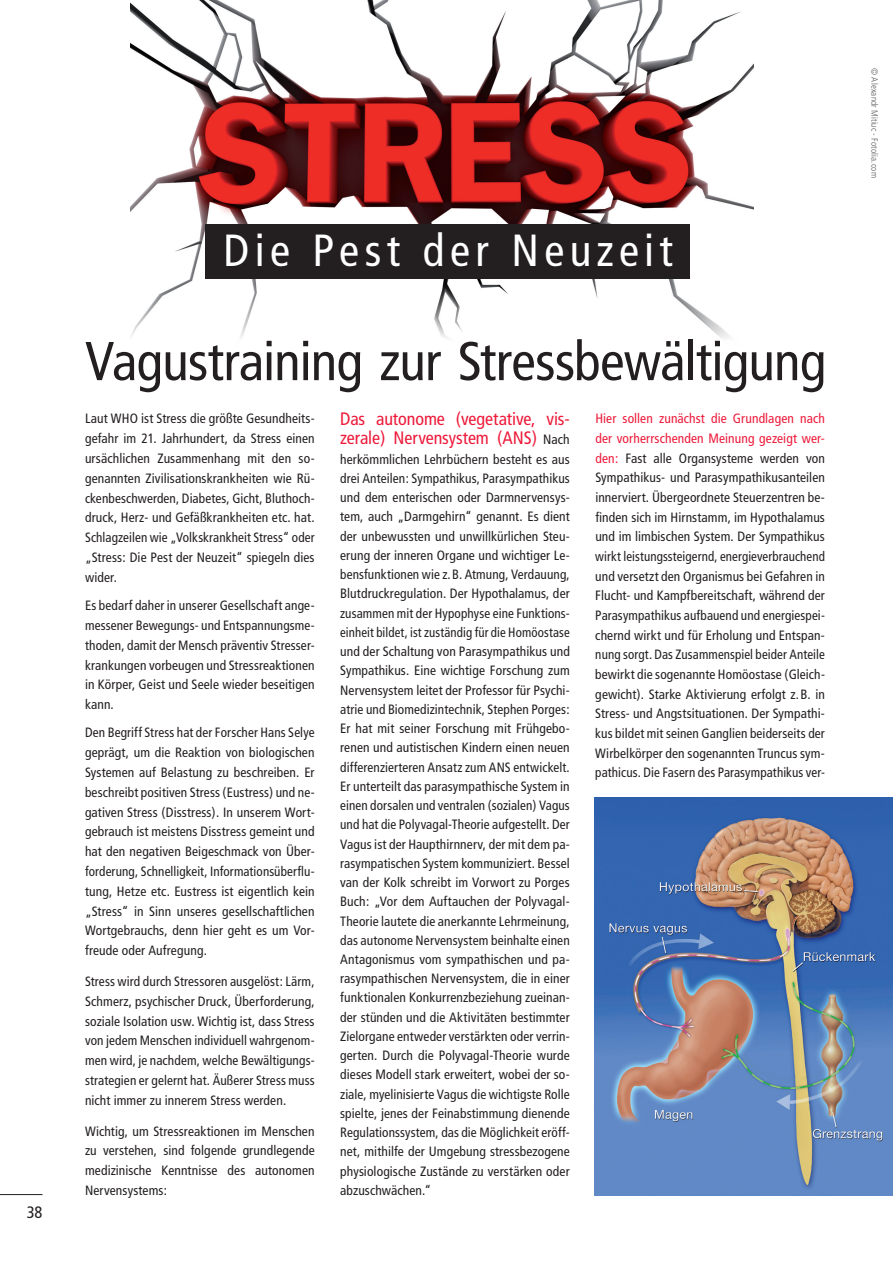
<style>
.page{position:relative;width:893px;height:1263px;background:#fff}
.page>*{position:absolute;margin:0;border:0;box-sizing:border-box;transform-origin:0 0}
.t1{font:condensed 54.6px "Frutiger";letter-spacing:-.015em;color:#231f20}
.t2{font:condensed 45px "Frutiger";letter-spacing:.12em;color:#fff}
.t3{font:condensed 18px/19.2px "Frutiger";letter-spacing:-.005em;color:#ed1a3a}
.t4{font:condensed 16.5px "Frutiger";color:#231f20}
.t5{font:condensed 13.5px/19.2px "Frutiger";letter-spacing:.01em;color:#231f20;text-align:justify}
.t6{font:300 condensed 9px "Frutiger";letter-spacing:.02em;color:#57585a}
.s1{font-size:13.5px;color:#231f20}
.s2{color:#ed1a3a}
</style>
<div class="page">
<img style="left:131px;top:0;width:623px;height:339px">
<hr style="left:0;top:1194px;width:43px;height:1px;background:#231f20">
<div style="left:205px;top:225px;width:484px;height:54px;background:#231f20"></div>
<img style="left:595px;top:798px;width:298px;height:397px">
<p class="t4" style="left:27px;top:1202px;width:17px">38</p>
<h2 class="t2" style="left:223px;top:224px;width:451px">Die Pest der Neuzeit</h2>
<h1 class="t1" style="left:85px;top:329px;width:743px">Vagustraining zur Stressbewältigung</h1>
<p class="t5" style="left:85px;top:409px;width:231px;line-height:19.8px">Laut WHO ist Stress die größte Gesundheits&shy;gefahr im 21. Jahrhundert, da Stress einen ursächlichen Zusammenhang mit den so&shy;genannten Zivilisationskrankheiten wie Rü&shy;ckenbeschwerden, Diabetes, Gicht, Bluthoch&shy;druck, Herz- und Gefäßkrankheiten etc. hat.<br>Schlagzeilen wie „Volkskrankheit Stress“ oder „Stress: Die Pest der Neuzeit“ spiegeln dies wider.</p>
<p class="t5" style="left:85px;top:596px;width:231px;line-height:19.8px">Es bedarf daher in unserer Gesellschaft ange&shy;messener Bewegungs- und Entspannungsme&shy;thoden, damit der Mensch präventiv Stresser&shy;krankungen vorbeugen und Stressreaktionen in Körper, Geist und Seele wieder beseitigen kann.</p>
<p class="t5" style="left:85px;top:723px;width:231px;line-height:19.8px">Den Begriff Stress hat der Forscher Hans Selye geprägt, um die Reaktion von biologischen Systemen auf Belastung zu beschreiben. Er beschreibt positiven Stress (Eustress) und ne&shy;gativen Stress (Disstress). In unserem Wort&shy;gebrauch ist meistens Disstress gemeint und hat den negativen Beigeschmack von Über&shy;forderung, Schnelligkeit, Informationsüberflu&shy;tung, Hetze etc. Eustress ist eigentlich kein „Stress“ in Sinn unseres gesellschaftlichen Wortgebrauchs, denn hier geht es um Vor&shy;freude oder Aufregung.</p>
<p class="t5" style="left:85px;top:971px;width:231px;line-height:19.8px">Stress wird durch Stressoren ausgelöst: Lärm, Schmerz, psychischer Druck, Überforderung, soziale Isolation usw. Wichtig ist, dass Stress von jedem Menschen individuell wahrgenom&shy;men wird, je nachdem, welche Bewältigungs&shy;strategien er gelernt hat. Äußerer Stress muss nicht immer zu innerem Stress werden.</p>
<p class="t5" style="left:85px;top:1121px;width:231px;line-height:19.8px">Wichtig, um Stressreaktionen im Menschen zu verstehen, sind folgende grundlegende medizinische Kenntnisse des autonomen Nervensystems:</p>
<h3 class="t3" style="left:340px;top:409px;width:231px">Das autonome (vegetative, vis&shy;zerale) Nervensystem (ANS) <span class="s1">Nach</span></h3>
<p class="t5" style="left:340px;top:449px;width:231px">herkömmlichen Lehrbüchern besteht es aus drei Anteilen: Sympathikus, Parasympathikus und dem enterischen oder Darmnervensys&shy;tem, auch „Darmgehirn“ genannt. Es dient der unbewussten und unwillkürlichen Steu&shy;erung der inneren Organe und wichtiger Le&shy;bensfunktionen wie z.B. Atmung, Verdauung, Blutdruckregulation. Der Hypothalamus, der zusammen mit der Hypophyse eine Funktions&shy;einheit bildet, ist zuständig für die Homöostase und der Schaltung von Parasympathikus und Sympathikus. Eine wichtige Forschung zum Nervensystem leitet der Professor für Psychi&shy;atrie und Biomedizintechnik, Stephen Porges:<br>Er hat mit seiner Forschung mit Frühgebo&shy;renen und autistischen Kindern einen neuen differenzierteren Ansatz zum ANS entwickelt.<br>Er unterteilt das parasympathische System in einen dorsalen und ventralen (sozialen) Vagus und hat die Polyvagal-Theorie aufgestellt. Der Vagus ist der Haupthirnnerv, der mit dem pa&shy;rasympatischen System kommuniziert. Bessel van der Kolk schreibt im Vorwort zu Porges Buch: „Vor dem Auftauchen der Polyvagal-Theorie lautete die anerkannte Lehrmeinung, das autonome Nervensystem beinhalte einen Antagonismus vom sympathischen und pa&shy;rasympathischen Nervensystem, die in einer funktionalen Konkurrenzbeziehung zueinan&shy;der stünden und die Aktivitäten bestimmter Zielorgane entweder verstärkten oder verrin&shy;gerten. Durch die Polyvagal-Theorie wurde dieses Modell stark erweitert, wobei der so&shy;ziale, myelinisierte Vagus die wichtigste Rolle spielte, jenes der Feinabstimmung dienende Regulationssystem, das die Möglichkeit eröff&shy;net, mithilfe der Umgebung stressbezogene physiologische Zustände zu verstärken oder abzuschwächen.“</p>
<p class="t5" style="left:595px;top:409px;width:231px;line-height:19.6px"><span class="s2">Hier sollen zunächst die Grundlagen nach der vorherrschenden Meinung gezeigt wer&shy;den:</span> Fast alle Organsysteme werden von Sympathikus- und Parasympathikusanteilen innerviert. Übergeordnete Steuerzentren be&shy;finden sich im Hirnstamm, im Hypothalamus und im limbischen System. Der Sympathikus wirkt leistungssteigernd, energieverbrauchend und versetzt den Organismus bei Gefahren in Flucht- und Kampfbereitschaft, während der Parasympathikus aufbauend und energiespei&shy;chernd wirkt und für Erholung und Entspan&shy;nung sorgt. Das Zusammenspiel beider Anteile bewirkt die sogenannte Homöostase (Gleich&shy;gewicht). Starke Aktivierung erfolgt z.B. in Stress- und Angstsituationen. Der Sympathi&shy;kus bildet mit seinen Ganglien beiderseits der Wirbelkörper den sogenannten Truncus sym&shy;pathicus. Die Fasern des Parasympathikus ver-</p>
<p class="t6" style="left:879px;top:68px;width:111px;rotate:90deg">© Alexandr Mitiuc - Fotolia.com</p>
</div>
